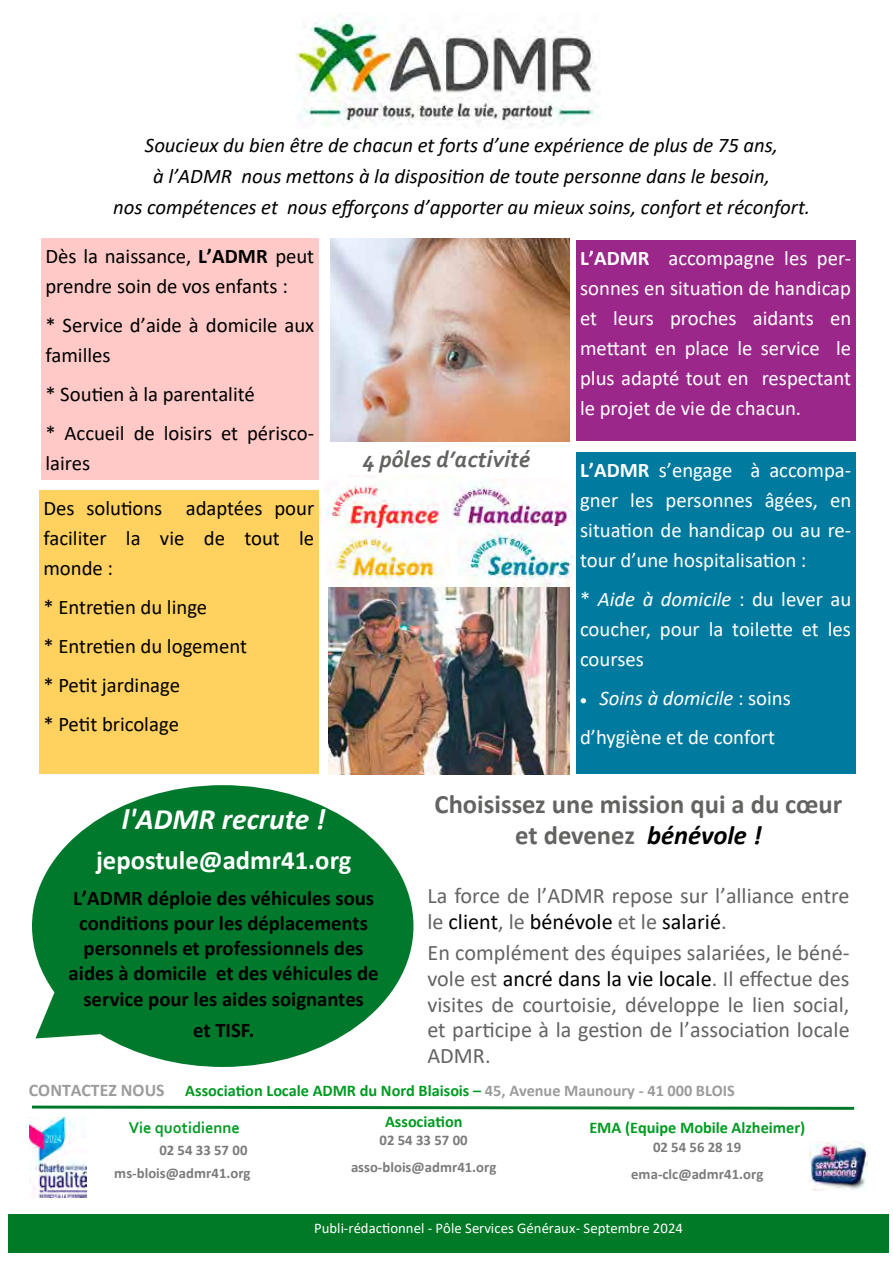
<style>
.page{position:relative;width:893px;height:1263px;background:#fff}
.page>*{position:absolute;margin:0;border:0;box-sizing:border-box;transform-origin:0 0}
.t1{font:italic 700 29.7px "Calibri";color:#fff}
.t2{font:700 26.55px/31px "Calibri";color:#636362;text-align:center}
.t3{font:700 26.55px "Calibri";color:#fff}
.t4{font:italic 700 23.55px "Corbel";color:#636362}
.t5{font:22.2px/25.8px "Calibri";color:#636362}
.t6{font:20.85px "Calibri";letter-spacing:-.005em;color:#000}
.t7{font:20.85px "Calibri";color:#fff}
.t8{font:20.7px/30px "Calibri";color:#fff;text-align:justify}
.t9{font:20.7px/30px "Calibri";color:#000}
.t10{font:italic 20.7px/31.2px "Calibri";color:#000;text-align:center}
.t11{font:700 20.7px/25.3px "Calibri";color:#000;text-align:center}
.t12{font:700 17.7px "Calibri";color:#9d9c9c}
.t13{font:700 16.35px "Calibri";color:#009b22}
.t14{font:700 16.35px "Corbel";color:#009b22}
.t15{font:700 14.7px/27px "Calibri";color:#7b7b7b;text-align:center}
.t16{font:14.7px "Calibri";color:#fff}
.s1{font-weight:700}
.s2{font-style:italic}
.s3{font-style:italic;color:#000}
.s4{color:#000}
.s5{color:#9d9c9c}
</style>
<div class="page">
<img style="left:30px;top:1117px;width:56px;height:81px">
<img style="left:809px;top:1141px;width:58px;height:49px">
<div style="left:9px;top:1215px;width:880px;height:38px;background:#007a27"></div>
<img style="left:296px;top:14px;width:301px;height:111px">
<svg style="left:32px;top:1105px;width:823px;height:5px"></svg>
<img style="left:331px;top:239px;width:238px;height:203px">
<img style="left:320px;top:475px;width:124px;height:53px">
<img style="left:444px;top:478px;width:131px;height:48px">
<img style="left:325px;top:528px;width:115px;height:58px">
<img style="left:458px;top:526px;width:118px;height:60px">
<div style="left:576px;top:453px;width:280px;height:321px;background:#007b9f"></div>
<div style="left:41px;top:239px;width:278px;height:241px;background:#fec9c7"></div>
<div style="left:39px;top:490px;width:280px;height:284px;background:#ffd15e"></div>
<div style="left:576px;top:240px;width:280px;height:201px;background:#9b278a"></div>
<img style="left:329px;top:587px;width:240px;height:187px">
<svg style="left:32px;top:785px;width:381px;height:282px;fill:#00792c"></svg>
<p class="t10" style="left:113px;top:128px;width:698px">Soucieux du bien être de chacun et forts d’une expérience de plus de 75 ans,<br>à l’ADMR nous mettons à la disposition de toute personne dans le besoin,<br>nos compétences et nous efforçons d’apporter au mieux soins, confort et réconfort.</p>
<p class="t9" style="left:45px;top:241px;width:270px">Dès la naissance, <span class="s1">L’ADMR</span> peut prendre soin de vos enfants :</p>
<p class="t9" style="left:45px;top:310px;width:270px">* Service d’aide à domicile aux familles</p>
<p class="t6" style="left:45px;top:380px;width:211px">* Soutien à la parentalité</p>
<p class="t9" style="left:45px;top:418px;width:270px">* Accueil de loisirs et périsco&shy;laires</p>
<p class="t9" style="left:43px;top:493px;width:272px;text-align:justify">Des solutions adaptées pour faciliter la vie de tout le monde :</p>
<p class="t9" style="left:43px;top:587px;width:205px;line-height:39px">* Entretien du linge<br>* Entretien du logement</p>
<p class="t6" style="left:43px;top:670px;width:138px">* Petit jardinage</p>
<p class="t9" style="left:43px;top:708px;width:137px">* Petit bricolage</p>
<p class="t4" style="left:362px;top:444px;width:169px">4 pôles d’activité</p>
<p class="t8" style="left:580px;top:242px;width:273px"><span class="s1">L’ADMR</span> accompagne les per&shy;sonnes en situation de handicap et leurs proches aidants en mettant en place le service le plus adapté tout en respectant</p>
<p class="t7" style="left:580px;top:394px;width:223px">le projet de vie de chacun.</p>
<p class="t8" style="left:580px;top:455px;width:273px"><span class="s1">L’ADMR</span> s’engage à accompa&shy;gner les personnes âgées, en situation de handicap ou au re&shy;tour d’une hospitalisation :</p>
<p class="t8" style="left:580px;top:584px;width:273px">* <span class="s2">Aide à domicile</span> : du lever au coucher, pour la toilette et les courses</p>
<p class="t8" style="left:580px;top:678px;width:212px;line-height:39px">• <span class="s2">Soins à domicile</span> : soins d’hygiène et de confort</p>
<h1 class="t1" style="left:122px;top:798px;width:205px">l'ADMR recrute !</h1>
<p class="t3" style="left:96px;top:841px;width:257px">jepostule@admr41.org</p>
<p class="t11" style="left:69px;top:885px;width:311px">L’ADMR déploie des véhicules sous conditions pour les déplacements personnels et professionnels des aides à domicile et des véhicules de service pour les aides soignantes</p>
<p class="t11" style="left:193px;top:1017px;width:63px">et TISF.</p>
<p class="t2" style="left:435px;top:788px;width:409px">Choisissez une mission qui a du cœur et devenez <span class="s3">bénévole !</span></p>
<p class="t5" style="left:427px;top:882px;width:424px">La force de l’ADMR repose sur l’alliance entre le <span class="s4">client</span>, le <span class="s4">bénévole</span> et le <span class="s4">salarié</span>.</p>
<p class="t5" style="left:427px;top:939px;width:424px;text-align:justify">En complément des équipes salariées, le béné&shy;vole est <span class="s4">ancré dans la vie locale</span>. Il effectue des visites de courtoisie, développe le lien social, et participe à la gestion de l’association locale ADMR.</p>
<p class="t12" style="left:29px;top:1078px;width:137px">CONTACTEZ NOUS</p>
<p class="t13" style="left:185px;top:1079px;width:551px">Association Locale ADMR du Nord Blaisois – <span class="s5">45, Avenue Maunoury - 41 000 BLOIS</span></p>
<p class="t14" style="left:129px;top:1117px;width:113px">Vie quotidienne</p>
<p class="t15" style="left:114px;top:1139px;width:138px;line-height:22.2px;text-align:right">02 54 33 57 00 ms-blois@admr41.org</p>
<p class="t13" style="left:385px;top:1110px;width:79px">Association</p>
<p class="t15" style="left:351px;top:1127px;width:147px">02 54 33 57 00 asso-blois@admr41.org</p>
<p class="t13" style="left:589px;top:1116px;width:217px">EMA (Equipe Mobile Alzheimer)</p>
<p class="t15" style="left:631px;top:1133px;width:134px">02 54 56 28 19 ema-clc@admr41.org</p>
<p class="t16" style="left:314px;top:1218px;width:370px">Publi-rédactionnel - Pôle Services Généraux- Septembre 2024</p>
</div>
